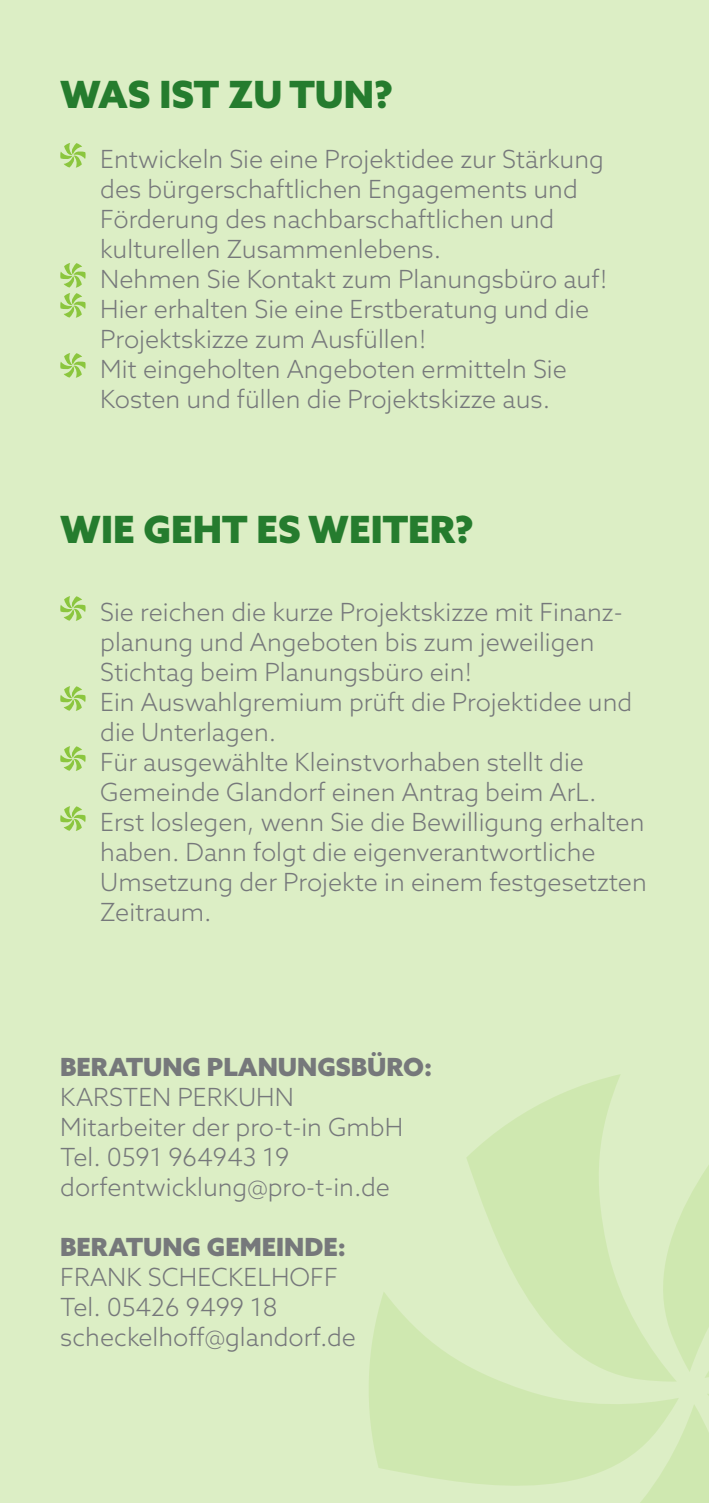
<style>
.page{position:relative;width:709px;height:1503px;background:#fff}
.page>*{position:absolute;margin:0;border:0;box-sizing:border-box;transform-origin:0 0}
.t1{font:900 37.5px "Azo Sans";color:#257c2e}
.t2{font:300 25px/30px "Azo Sans";color:#76787b}
.t3{font:900 25px "Azo Sans";color:#76787b}
</style>
<div class="page">
<div style="left:0;top:0;width:709px;height:1502px;background:#dceec5"></div>
<svg style="left:60px;top:143px;width:26px;height:25px"></svg>
<svg style="left:60px;top:263px;width:26px;height:55px"></svg>
<svg style="left:60px;top:353px;width:26px;height:25px"></svg>
<svg style="left:60px;top:596px;width:26px;height:25px"></svg>
<svg style="left:60px;top:686px;width:26px;height:25px"></svg>
<svg style="left:60px;top:746px;width:26px;height:25px"></svg>
<svg style="left:60px;top:806px;width:26px;height:25px"></svg>
<svg style="left:369px;top:1292px;width:84px;height:189px;fill:#cfe8b0"></svg>
<svg style="left:453px;top:1165px;width:256px;height:337px"></svg>
<svg style="left:466px;top:1074px;width:211px;height:307px"></svg>
<h1 class="t1" style="left:60px;top:69px;width:334px">WAS IST ZU TUN?</h1>
<p class="t2" style="left:100px;top:143px;width:509px">Entwickeln Sie eine Projektidee zur Stärkung des bürgerschaftlichen Engagements und Förderung des nachbarschaftlichen und kulturellen Zusammenlebens.<br>Nehmen Sie Kontakt zum Planungsbüro auf!<br>Hier erhalten Sie eine Erstberatung und die Projektskizze zum Ausfüllen!<br>Mit eingeholten Angeboten ermitteln Sie Kosten und füllen die Projektskizze aus.</p>
<h1 class="t1" style="left:60px;top:504px;width:414px">WIE GEHT ES WEITER?</h1>
<p class="t2" style="left:100px;top:596px;width:548px">Sie reichen die kurze Projektskizze mit Finanz&shy;planung und Angeboten bis zum jeweiligen Stichtag beim Planungsbüro ein!<br>Ein Auswahlgremium prüft die Projektidee und die Unterlagen.<br>Für ausgewählte Kleinstvorhaben stellt die Gemeinde Glandorf einen Antrag beim ArL.<br>Erst loslegen, wenn Sie die Bewilligung erhalten haben. Dann folgt die eigenverantwortliche Umsetzung der Projekte in einem festgesetzten Zeitraum.</p>
<p class="t3" style="left:60px;top:1050px;width:373px">BERATUNG PLANUNGSBÜRO:</p>
<p class="t2" style="left:60px;top:1081px;width:344px">KARSTEN PERKUHN<br>Mitarbeiter der pro-t-in GmbH<br>Tel. 0591 964943 19 dorfentwicklung@pro-t-in.de</p>
<p class="t3" style="left:60px;top:1230px;width:287px">BERATUNG GEMEINDE:</p>
<p class="t2" style="left:60px;top:1261px;width:297px">FRANK SCHECKELHOFF<br>Tel. 05426 9499 18 scheckelhoff@glandorf.de</p>
</div>
